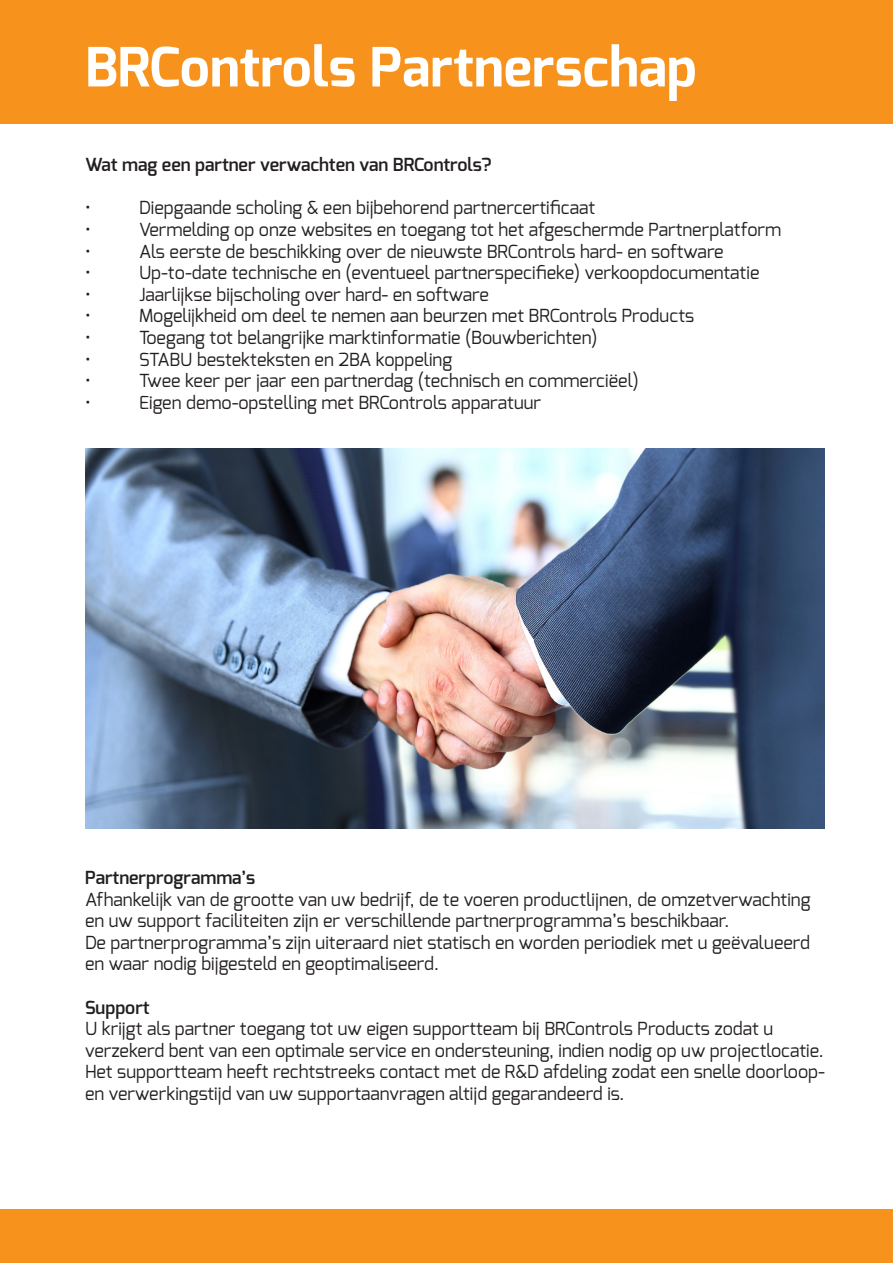
<style>
.page{position:relative;width:893px;height:1263px;background:#fff}
.page>*{position:absolute;margin:0;border:0;box-sizing:border-box;transform-origin:0 0}
.t1{font:700 54px "Exo";color:#fff}
.t2{font:18px/21.6px "Exo";color:#231f20}
.t3{font:600 18px "Exo";color:#231f20}
</style>
<div class="page">
<div style="left:0;top:0;width:893px;height:124px;background:#f7931d"></div>
<div style="left:0;top:1209px;width:893px;height:54px;background:#f7931d"></div>
<img style="left:85px;top:448px;width:740px;height:380px">
<p class="t1" style="left:85px;top:32px;width:613px">BRControls Partnerschap</p>
<p class="t3" style="left:85px;top:153px;width:408px">Wat mag een partner verwachten van BRControls?</p>
<p class="t2" style="left:85px;top:197px;width:7px">•</p>
<p class="t2" style="left:139px;top:197px;width:458px">Diepgaande scholing &amp; een bijbehorend partnercertificaat</p>
<p class="t2" style="left:85px;top:219px;width:7px">•</p>
<p class="t2" style="left:139px;top:219px;width:644px">Vermelding op onze websites en toegang tot het afgeschermde Partnerplatform</p>
<p class="t2" style="left:85px;top:240px;width:7px">•</p>
<p class="t2" style="left:139px;top:240px;width:586px">Als eerste de beschikking over de nieuwste BRControls hard- en software</p>
<p class="t2" style="left:85px;top:262px;width:7px">•</p>
<p class="t2" style="left:139px;top:262px;width:622px">Up-to-date technische en (eventueel partnerspecifieke) verkoopdocumentatie</p>
<p class="t2" style="left:85px;top:283px;width:7px">•</p>
<p class="t2" style="left:139px;top:283px;width:351px">Jaarlijkse bijscholing over hard- en software</p>
<p class="t2" style="left:85px;top:305px;width:7px">•</p>
<p class="t2" style="left:139px;top:305px;width:557px">Mogelijkheid om deel te nemen aan beurzen met BRControls Products</p>
<p class="t2" style="left:85px;top:327px;width:7px">•</p>
<p class="t2" style="left:139px;top:327px;width:460px">Toegang tot belangrijke marktinformatie (Bouwberichten)</p>
<p class="t2" style="left:85px;top:348px;width:7px">•</p>
<p class="t2" style="left:139px;top:348px;width:315px">STABU bestekteksten en 2BA koppeling</p>
<p class="t2" style="left:85px;top:370px;width:7px">•</p>
<p class="t2" style="left:139px;top:370px;width:501px">Twee keer per jaar een partnerdag (technisch en commerciëel)</p>
<p class="t2" style="left:85px;top:391px;width:7px">•</p>
<p class="t2" style="left:139px;top:391px;width:404px">Eigen demo-opstelling met BRControls apparatuur</p>
<p class="t3" style="left:85px;top:866px;width:172px">Partnerprogramma’s</p>
<p class="t2" style="left:85px;top:888px;width:727px">Afhankelijk van de grootte van uw bedrijf, de te voeren productlijnen, de omzetverwachting en uw support faciliteiten zijn er verschillende partnerprogramma’s beschikbaar.<br>De partnerprogramma’s zijn uiteraard niet statisch en worden periodiek met u geëvalueerd en waar nodig bijgesteld en geoptimaliseerd.</p>
<p class="t3" style="left:85px;top:995px;width:66px">Support</p>
<p class="t2" style="left:85px;top:1018px;width:740px">U krijgt als partner toegang tot uw eigen supportteam bij BRControls Products zodat u verzekerd bent van een optimale service en ondersteuning, indien nodig op uw projectlocatie.</p>
<p class="t2" style="left:85px;top:1061px;width:741px">Het supportteam heeft rechtstreeks contact met de R&amp;D afdeling zodat een snelle doorloop&shy;en verwerkingstijd van uw supportaanvragen altijd gegarandeerd is.</p>
</div>
